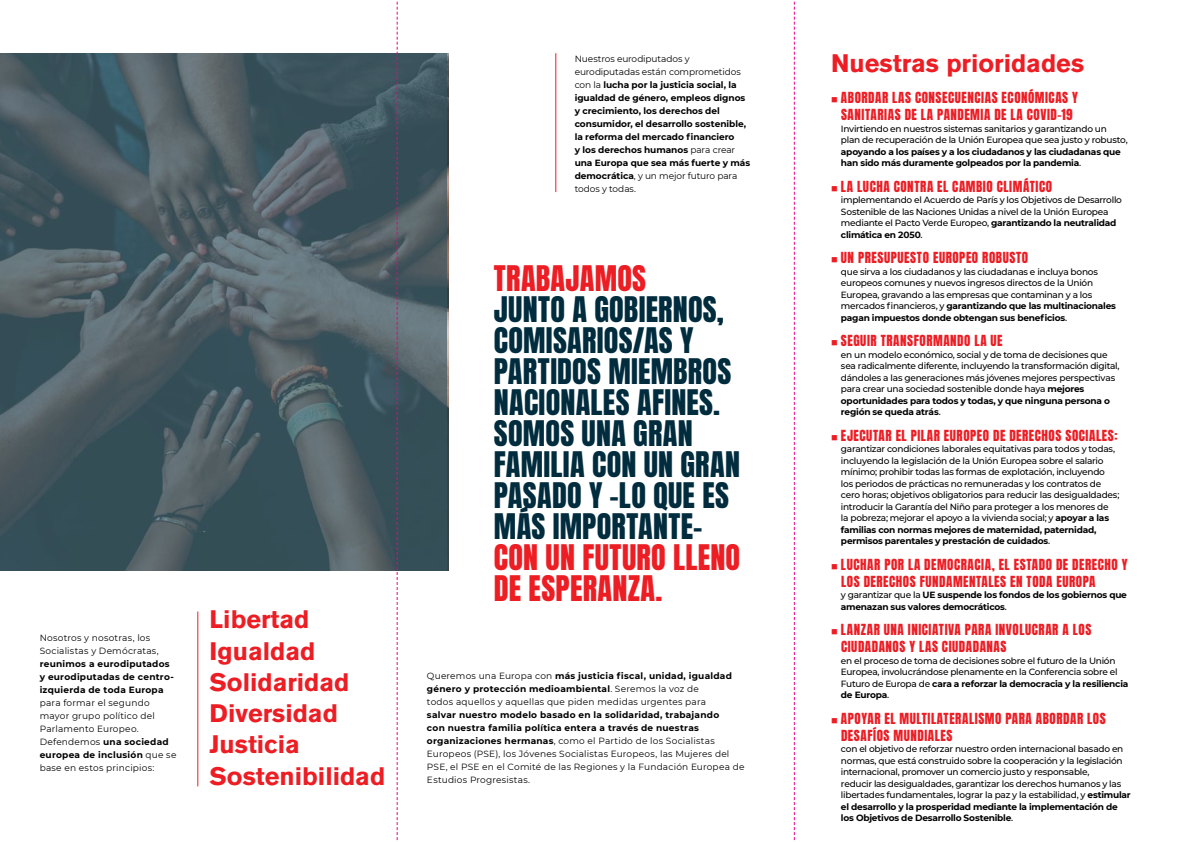
<style>
.page{position:relative;width:1183px;height:842px;background:#fff}
.page>*{position:absolute;margin:0;border:0;box-sizing:border-box;transform-origin:0 0}
.t1{font:30px/31px "Anton";letter-spacing:.01em;color:#002c3e}
.t2{font:30px/31px "Anton";letter-spacing:.01em;color:#ed1d24}
.t3{font:700 25.1px/31.3px "Akzidenz Grotesk Pro";color:#ed1d24}
.t4{font:13px/17px "Anton";letter-spacing:.045em;color:#ed1d24}
.t5{font:500 9px/11.5px "Montserrat";letter-spacing:-.03em;color:#000}
.t6{font:9px/13px "Montserrat";letter-spacing:.02em;color:#000}
.t7{font:700 9px/13px "Montserrat";letter-spacing:-.005em;color:#000}
.t8{font:700 9px/11.5px "Montserrat";letter-spacing:-.025em;color:#000}
.t9{font:700 9px/13px "Montserrat";letter-spacing:.025em;color:#000}
.s1{font-weight:700}
.s2{font-weight:400}
.s3{font-weight:500}
</style>
<div class="page">
<hr style="left:555px;top:53px;width:1px;height:139px;background:#ed1d24">
<hr style="left:197px;top:611px;width:1px;height:175px;background:#ed1d24">
<svg style="left:0;top:53px;width:447px;height:517px;background:#485a62"></svg>
<svg style="left:793px;top:1px;width:1px;height:839px"></svg>
<svg style="left:396px;top:1px;width:1px;height:839px"></svg>
<p class="t6" style="left:40px;top:631px;width:120px">Nosotros y nosotras, los<br>Socialistas y Demócratas,</p>
<p class="t9" style="left:40px;top:657px;width:136px">reunimos a eurodiputados y eurodiputadas de centro&shy;izquierda de toda Europa</p>
<p class="t6" style="left:40px;top:696px;width:138px">para formar el segundo mayor grupo político del<br>Parlamento Europeo.<br>Defendemos <span class="s1">una sociedad europea de inclusión</span> que se base en estos principios:</p>
<h2 class="t3" style="left:209px;top:604px;width:177px">Libertad<br>Igualdad<br>Solidaridad<br>Diversidad<br>Justicia<br>Sostenibilidad</h2>
<p class="t7" style="left:574px;top:52px;width:177px"><span class="s2">Nuestros eurodiputados y eurodiputadas están comprometidos con la</span> lucha por la justicia social, la igualdad de género, empleos dignos y crecimiento, los derechos del consumidor, el desarrollo sostenible, la reforma del mercado financiero<br>y los derechos humanos <span class="s2">para crear </span>una Europa que sea más fuerte y más democrática<span class="s2">, y un mejor futuro para todos y todas.</span></p>
<h2 class="t3" style="left:831px;top:47px;width:254px">Nuestras prioridades</h2>
<h3 class="t4" style="left:831px;top:90px;width:248px;text-align:center">■ ABORDAR LAS CONSECUENCIAS ECONÓMICAS Y<br>SANITARIAS DE LA PANDEMIA DE LA COVID-19</h3>
<p class="t5" style="left:840px;top:122px;width:288px">Invirtiendo en nuestros sistemas sanitarios y garantizando un plan de recuperación de la Unión Europea que sea justo y robusto,</p>
<p class="t8" style="left:840px;top:145px;width:281px">apoyando a los países y a los ciudadanos y las ciudadanas que han sido más duramente golpeados por la pandemia<span class="s3">.</span></p>
<h3 class="t4" style="left:831px;top:179px;width:222px">■ LA LUCHA CONTRA EL CAMBIO CLIMÁTICO</h3>
<p class="t5" style="left:840px;top:194px;width:282px">implementando el Acuerdo de París y los Objetivos de Desarrollo Sostenible de las Naciones Unidas a nivel de la Unión Europea mediante el Pacto Verde Europeo, <span class="s1">garantizando la neutralidad climática en 2050</span>.</p>
<h3 class="t4" style="left:831px;top:250px;width:198px">■ UN PRESUPUESTO EUROPEO ROBUSTO</h3>
<p class="t5" style="left:840px;top:265px;width:276px">que sirva a los ciudadanos y las ciudadanas e incluya bonos europeos comunes y nuevos ingresos directos de la Unión Europea, gravando a las empresas que contaminan y a los mercados financieros, y <span class="s1">garantizando que las multinacionales pagan impuestos donde obtengan sus beneficios</span>.</p>
<h3 class="t4" style="left:831px;top:333px;width:173px">■ SEGUIR TRANSFORMANDO LA UE</h3>
<p class="t5" style="left:840px;top:348px;width:280px">en un modelo económico, social y de toma de decisiones que sea radicalmente diferente, incluyendo la transformación digital, dándoles a las generaciones más jóvenes mejores perspectivas para crear una sociedad sostenible donde haya <span class="s1">mejores oportunidades para todos y todas, y que ninguna persona o región se queda atrás</span>.</p>
<h3 class="t4" style="left:831px;top:428px;width:288px">■ EJECUTAR EL PILAR EUROPEO DE DERECHOS SOCIALES:</h3>
<p class="t5" style="left:840px;top:443px;width:280px">garantizar condiciones laborales equitativas para todos y todas, incluyendo la legislación de la Unión Europea sobre el salario mínimo; prohibir todas las formas de explotación, incluyendo los periodos de prácticas no remuneradas y los contratos de cero horas; objetivos obligatorios para reducir las desigualdades; introducir la Garantía del Niño para proteger a los menores de<br>la pobreza; mejorar el apoyo a la vivienda social; y <span class="s1">apoyar a las familias con normas mejores de maternidad, paternidad, permisos parentales y prestación de cuidados</span>.</p>
<h3 class="t4" style="left:840px;top:557px;width:288px;text-indent:-10px">■ LUCHAR POR LA DEMOCRACIA, EL ESTADO DE DERECHO Y<br>LOS DERECHOS FUNDAMENTALES EN TODA EUROPA</h3>
<p class="t8" style="left:840px;top:589px;width:287px"><span class="s3">y garantizar que la</span> UE suspende los fondos de los gobiernos que amenazan sus valores democráticos<span class="s3">.</span></p>
<h3 class="t4" style="left:840px;top:622px;width:252px;text-indent:-10px">■ LANZAR UNA INICIATIVA PARA INVOLUCRAR A LOS<br>CIUDADANOS Y LAS CIUDADANAS</h3>
<p class="t5" style="left:840px;top:654px;width:289px">en el proceso de toma de decisiones sobre el futuro de la Unión Europea, involucrándose plenamente en la Conferencia sobre el Futuro de Europa de <span class="s1">cara a reforzar la democracia y la resiliencia de Europa</span>.</p>
<h3 class="t4" style="left:840px;top:711px;width:266px;text-indent:-10px">■ APOYAR EL MULTILATERALISMO PARA ABORDAR LOS<br>DESAFÍOS MUNDIALES</h3>
<p class="t5" style="left:840px;top:743px;width:291px">con el objetivo de reforzar nuestro orden internacional basado en normas, que está construido sobre la cooperación y la legislación internacional, promover un comercio justo y responsable,<br>reducir las desigualdades, garantizar los derechos humanos y las libertades fundamentales, lograr la paz y la estabilidad, y <span class="s1">estimular el desarrollo y la prosperidad mediante la implementación de los Objetivos de Desarrollo Sostenible</span>.</p>
<h1 class="t2" style="left:494px;top:265px;width:154px">TRABAJAMOS</h1>
<h1 class="t1" style="left:494px;top:296px;width:247px">JUNTO A GOBIERNOS,<br>COMISARIOS/AS Y<br>PARTIDOS MIEMBROS<br>NACIONALES AFINES.<br>SOMOS UNA GRAN<br>FAMILIA CON UN GRAN<br>PASADO Y –LO QUE ES<br>MÁS IMPORTANTE–</h1>
<h1 class="t2" style="left:494px;top:544px;width:248px">CON UN FUTURO LLENO<br>DE ESPERANZA.</h1>
<p class="t6" style="left:427px;top:669px;width:306px">Queremos una Europa con <span class="s1">más justicia fiscal, unidad, igualdad género y protección medioambiental</span>. Seremos la voz de<br>todos aquellos y aquellas que piden medidas urgentes para</p>
<p class="t6" style="left:427px;top:708px;width:319px"><span class="s1">salvar nuestro modelo basado en la solidaridad, trabajando<br>con nuestra familia política entera a través de nuestras organizaciones hermanas</span>, como el Partido de los Socialistas Europeos (PSE), los Jóvenes Socialistas Europeos, las Mujeres del PSE, el PSE en el Comité de las Regiones y la Fundación Europea de Estudios Progresistas.</p>
</div>
